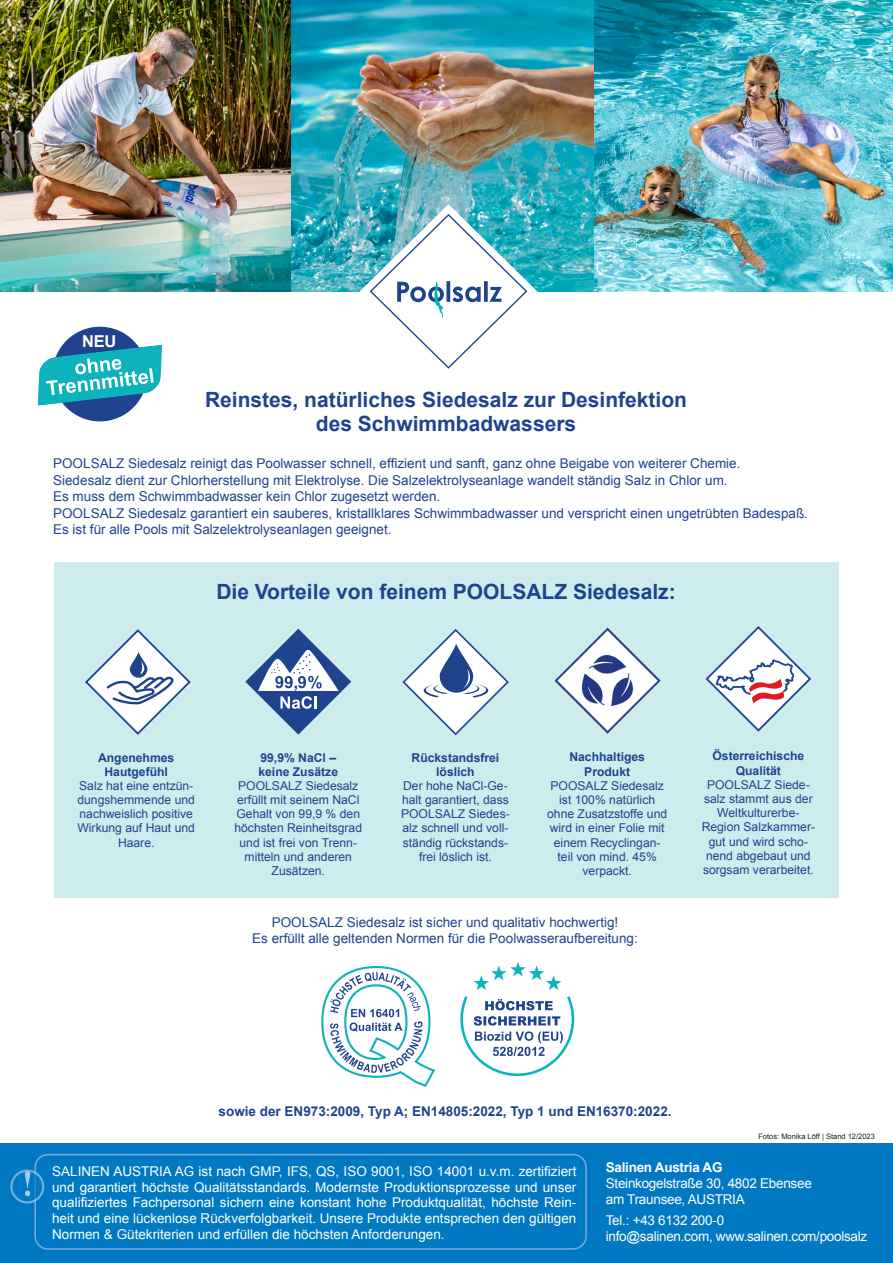
<style>
.page{position:relative;width:893px;height:1263px;background:#fff}
.page>*{position:absolute;margin:0;border:0;box-sizing:border-box;transform-origin:0 0}
.t1{font:700 21px/24px "Arial";color:#20438e;text-align:center}
.t2{font:700 16.35px "Arial";color:#fff}
.t3{font:13.5px/16.5px "Arial";color:#20438e}
.t4{font:13.5px/15.8px "Arial";letter-spacing:-.02em;color:#fff}
.t5{font:700 13.5px "Arial";color:#20438e}
.t6{font:700 13.5px "Arial";letter-spacing:-.02em;color:#fff}
.t7{font:12.15px/14.2px "Arial";color:#20438e;text-align:center}
.t8{font:700 12.15px/14.1px "Arial";color:#20438e;text-align:center}
.t9{font:7.5px "Arial";color:#231f20}
</style>
<div class="page">
<div style="left:54px;top:562px;width:784px;height:335px;background:#ceebee"></div>
<div style="left:0;top:1144px;width:893px;height:119px;background:#0079c2"></div>
<div style="left:34px;top:1154px;width:553px;height:96px;border:2px solid #7aabdb;border-radius:13px"></div>
<svg style="left:11px;top:1171px;width:32px;height:31px"></svg>
<div style="left:10px;top:1169px;width:34px;height:34px;border:2px solid #adc7e7;border-radius:50%"></div>
<svg style="left:25px;top:1171px;width:5px;height:25px"></svg>
<img style="left:0;top:0;width:292px;height:291px">
<img style="left:292px;top:0;width:302px;height:291px">
<img style="left:594px;top:0;width:299px;height:291px">
<svg style="left:349px;top:194px;width:199px;height:175px"></svg>
<div style="left:53px;top:327px;width:94px;height:94px;background:#20438e;border-radius:50%"></div>
<svg style="left:38px;top:344px;width:124px;height:62px"></svg>
<img style="left:554px;top:627px;width:107px;height:107px">
<svg style="left:85px;top:629px;width:106px;height:106px"></svg>
<svg style="left:705px;top:626px;width:106px;height:106px"></svg>
<svg style="left:245px;top:629px;width:106px;height:106px"></svg>
<svg style="left:402px;top:629px;width:107px;height:107px"></svg>
<svg style="left:321px;top:966px;width:114px;height:121px"></svg>
<svg style="left:460px;top:962px;width:115px;height:114px"></svg>
<h2 class="t2" style="left:82px;top:331px;width:36px">NEU</h2>
<h1 class="t1" style="left:205px;top:389px;width:483px">Reinstes, natürliches Siedesalz zur Desinfektion des Schwimmbadwassers</h1>
<p class="t3" style="left:53px;top:455px;width:756px">POOLSALZ Siedesalz reinigt das Poolwasser schnell, effizient und sanft, ganz ohne Beigabe von weiterer Chemie.<br>Siedesalz dient zur Chlorherstellung mit Elektrolyse. Die Salzelektrolyseanlage wandelt ständig Salz in Chlor um.<br>Es muss dem Schwimmbadwasser kein Chlor zugesetzt werden.<br>POOLSALZ Siedesalz garantiert ein sauberes, kristallklares Schwimmbadwasser und verspricht einen ungetrübten Badespaß.<br>Es ist für alle Pools mit Salzelektrolyseanlagen geeignet.</p>
<h1 class="t1" style="left:216px;top:580px;width:461px">Die Vorteile von feinem POOLSALZ Siedesalz:</h1>
<p class="t8" style="left:98px;top:751px;width:78px">Angenehmes<br>Hautgefühl</p>
<p class="t7" style="left:77px;top:778px;width:119px">Salz hat eine entzün&shy;dungshemmende und nachweislich positive<br>Wirkung auf Haut und<br>Haare.</p>
<p class="t8" style="left:258px;top:751px;width:81px;text-align:left">99,9% NaCl – keine Zusätze</p>
<p class="t7" style="left:234px;top:778px;width:129px">POOLSALZ Siedesalz erfüllt mit seinem NaCl<br>Gehalt von 99,9 % den höchsten Reinheitsgrad und ist frei von Trenn&shy;mitteln und anderen<br>Zusätzen.</p>
<p class="t8" style="left:412px;top:751px;width:89px">Rückstandsfrei löslich</p>
<p class="t7" style="left:401px;top:779px;width:110px">Der hohe NaCl-Ge&shy;halt garantiert, dass<br>POOLSALZ Siedes&shy;alz schnell und voll&shy;ständig rückstands&shy;frei löslich ist.</p>
<p class="t8" style="left:569px;top:750px;width:77px">Nachhaltiges<br>Produkt</p>
<p class="t7" style="left:547px;top:778px;width:122px">POOSALZ Siedesalz ist 100% natürlich ohne Zusatzstoffe und wird in einer Folie mit einem Recyclingan&shy;teil von mind. 45% verpackt.</p>
<p class="t3" style="left:252px;top:915px;width:387px;line-height:15.8px;text-align:center">POOLSALZ Siedesalz ist sicher und qualitativ hochwertig!<br>Es erfüllt alle geltenden Normen für die Poolwasseraufbereitung:</p>
<p class="t8" style="left:712px;top:749px;width:93px">Österreichische<br>Qualität</p>
<p class="t7" style="left:702px;top:777px;width:115px">POOLSALZ Siede&shy;salz stammt aus der<br>Weltkulturerbe-<br>Region Salzkammer&shy;gut und wird scho&shy;nend abgebaut und sorgsam verarbeitet.</p>
<p class="t5" style="left:219px;top:1102px;width:454px">sowie der EN973:2009, Typ A; EN14805:2022, Typ 1 und EN16370:2022.</p>
<p class="t9" style="left:758px;top:1131px;width:118px">Fotos: Monika Löff | Stand 12/2023</p>
<p class="t4" style="left:52px;top:1163px;width:526px;text-align:justify">SALINEN AUSTRIA AG ist nach GMP, IFS, QS, ISO 9001, ISO 14001 u.v.m. zertifiziert und garantiert höchste Qualitätsstandards. Modernste Produktionsprozesse und unser qualifiziertes Fachpersonal sichern eine konstant hohe Produktqualität, höchste Rein&shy;heit und eine lückenlose Rückverfolgbarkeit. Unsere Produkte entsprechen den gültigen Normen &amp; Gütekriterien und erfüllen die höchsten Anforderungen.</p>
<p class="t6" style="left:606px;top:1159px;width:118px">Salinen Austria AG</p>
<p class="t4" style="left:606px;top:1176px;width:207px">Steinkogelstraße 30, 4802 Ebensee am Traunsee, AUSTRIA</p>
<p class="t4" style="left:606px;top:1213px;width:263px">Tel.: +43 6132 200-0<br>info@salinen.com, www.salinen.com/poolsalz</p>
</div>
